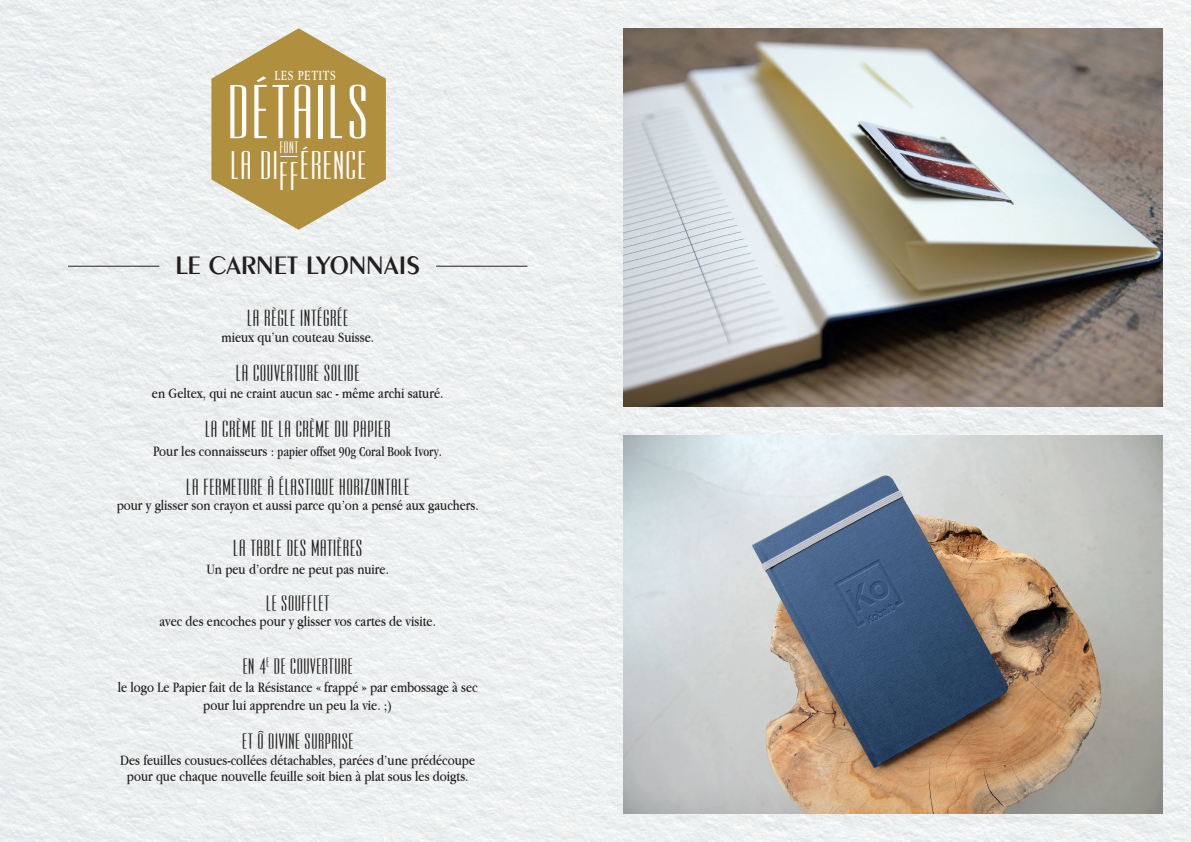
<style>
.page{position:relative;width:1191px;height:842px;background:#fff}
.page>*{position:absolute;margin:0;border:0;box-sizing:border-box;transform-origin:0 0}
.t1{font:62.7px "Ultra Condensed Sans Serif";color:#fff}
.t2{font:32.8px "Ultra Condensed Sans Serif";color:#fff}
.t3{font:600 27px "Peignot LT Std";color:#231f20}
.t4{font:18.9px "Ultra Condensed Sans Serif";color:#231f20}
.t5{font:18px "Ultra Condensed Sans Serif";color:#231f20}
.t6{font:15px/18px "Apple Garamond";color:#231f20;text-align:center}
.t7{font:14.6px "Apple Garamond";letter-spacing:.05em;color:#fff;scale:.93 1}
.t8{font:condensed 14px "ITC Garamond Std";color:#231f20}
.t9{font:13.8px "Ultra Condensed Sans Serif";color:#fff}
.s1{font-family:"Apple Garamond";font-stretch:normal;font-size:15px}
</style>
<div class="page">
<img style="left:0;top:0;width:1191px;height:842px">
<hr style="left:436px;top:266px;width:91px;height:1px;background:#231f20">
<hr style="left:68px;top:266px;width:91px;height:1px;background:#231f20">
<img style="left:624px;top:435px;width:538px;height:379px">
<img style="left:624px;top:28px;width:538px;height:379px">
<svg style="left:211px;top:28px;width:175px;height:202px;background:#bfa76b"></svg>
<p class="t7" style="left:274px;top:67px;width:68px">LES PETITS</p>
<h1 class="t1" style="left:226px;top:73px;width:145px">DÉTAILS</h1>
<h2 class="t2" style="left:230px;top:145px;width:139px">LA DIFFÉRENCE</h2>
<p class="t9" style="left:279px;top:139px;width:21px">FONT</p>
<h3 class="t3" style="left:175px;top:249px;width:247px">LE CARNET LYONNAIS</h3>
<p class="t4" style="left:247px;top:306px;width:103px">LA RÈGLE INTÉGRÉE</p>
<p class="t6" style="left:221px;top:328px;width:154px">mieux qu’un couteau Suisse.</p>
<p class="t4" style="left:235px;top:361px;width:126px">LA COUVERTURE SOLIDE</p>
<p class="t6" style="left:152px;top:384px;width:293px">en Geltex, qui ne craint aucun sac - même archi saturé.</p>
<p class="t4" style="left:205px;top:417px;width:187px">LA CRÈME DE LA CRÈME DU PAPIER</p>
<p class="t8" style="left:153px;top:444px;width:290px"><span class="s1">Pour les connaisseurs :</span> papier offset 90g Coral Book Ivory<span class="s1">.</span></p>
<p class="t4" style="left:186px;top:475px;width:225px">LA FERMETURE À ÉLASTIQUE HORIZONTALE</p>
<p class="t6" style="left:117px;top:496px;width:364px">pour y glisser son crayon et aussi parce qu’on a pensé aux gauchers.</p>
<p class="t4" style="left:233px;top:536px;width:131px">LA TABLE DES MATIÈRES</p>
<p class="t6" style="left:206px;top:560px;width:184px">Un peu d’ordre ne peut pas nuire.</p>
<p class="t5" style="left:266px;top:592px;width:65px">LE SOUFFLET</p>
<p class="t6" style="left:159px;top:612px;width:278px">avec des encoches pour y glisser vos cartes de visite.</p>
<p class="t5" style="left:242px;top:654px;width:112px">EN 4<sup>E</sup> DE COUVERTURE</p>
<p class="t6" style="left:118px;top:677px;width:361px">le logo Le Papier fait de la Résistance « frappé » par embossage à sec pour lui apprendre un peu la vie. ;)</p>
<p class="t5" style="left:242px;top:730px;width:113px">ET Ô DIVINE SURPRISE</p>
<p class="t6" style="left:120px;top:752px;width:356px;line-height:15.8px">Des feuilles cousues-collées détachables, parées d’une prédécoupe pour que chaque nouvelle feuille soit bien à plat sous les doigts.</p>
</div>
